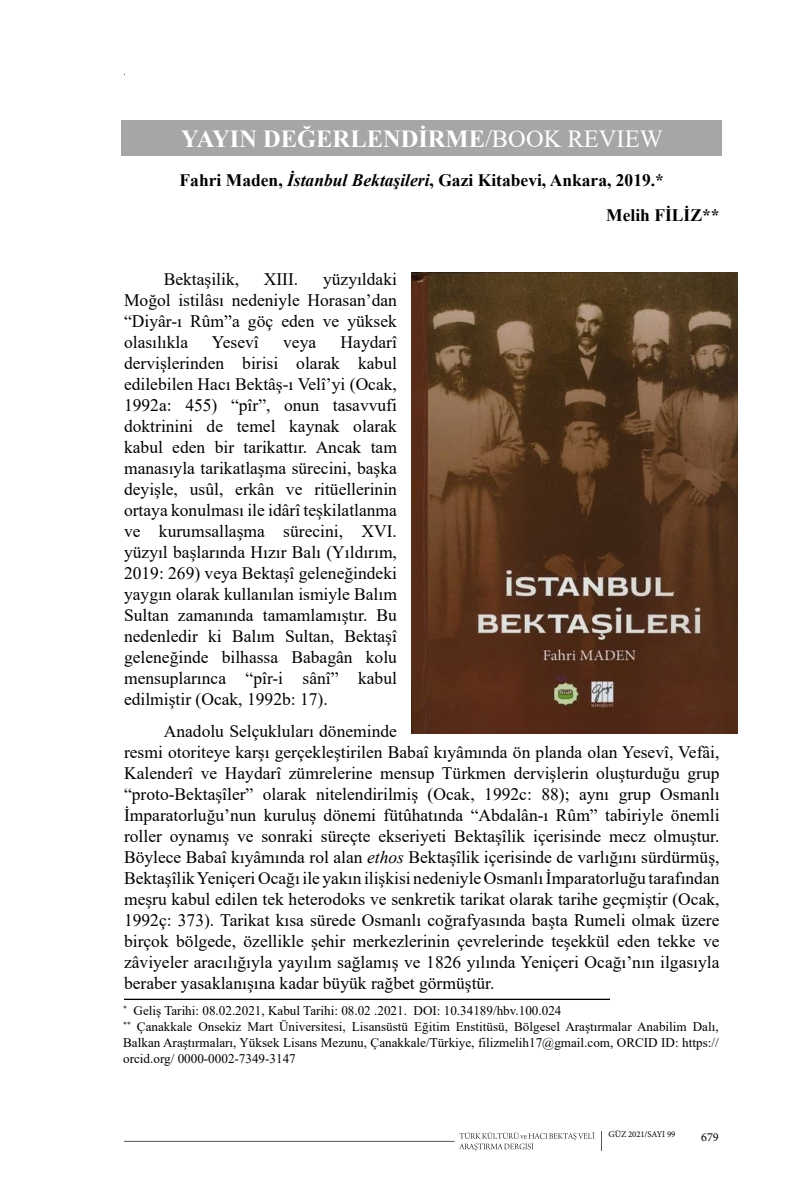
<style>
.page{position:relative;width:794px;height:1191px;background:#fff}
.page>*{position:absolute;margin:0;border:0;box-sizing:border-box;transform-origin:0 0}
.t1{font:700 24.5px "Times New Roman";color:#fff}
.t2{font:17.5px/21px "Times New Roman";color:#000;text-align:justify}
.t3{font:700 17.5px/35px "Times New Roman";color:#000}
.t4{font:13.12px/15.8px "Times New Roman";color:#000}
.t5{font:12.25px "Minion Pro";color:#000}
.t6{font:8.75px "Minion Pro";letter-spacing:-.01em;color:#000}
.s1{font-weight:400}
.s2{font-style:italic}
</style>
<div class="page">
<hr style="left:124px;top:1141px;width:330px;height:1px;background:#575756">
<hr style="left:124px;top:74px;width:595px;height:1px;background:#575756">
<svg style="left:601px;top:1131px;width:1px;height:19px"></svg>
<svg style="left:459px;top:1132px;width:135px;height:18px"></svg>
<hr style="left:124px;top:998px;width:486px;height:2px;background:#000">
<img style="left:412px;top:273px;width:325px;height:460px">
<div style="left:125px;top:52px;width:593px;height:41px;background:#fff"></div>
<div style="left:121px;top:121px;width:601px;height:35px;background:#a7a6a6"></div>
<h1 class="t1" style="left:181px;top:121px;width:483px">YAYIN DEĞERLENDİRME<span class="s1">/BOOK REVIEW</span></h1>
<p class="t3" style="left:606px;top:162px;width:115px;text-indent:-426px">Fahri Maden, <span class="s2">İstanbul Bektaşileri</span>, Gazi Kitabevi, Ankara, 2019.*<br>Melih FİLİZ**</p>
<p class="t2" style="left:124px;top:268px;width:274px;text-indent:199px">yüzyıldaki Moğol istilâsı nedeniyle Horasan’dan “Diyâr-ı Rûm”a göç eden ve yüksek olasılıkla</p>
<p class="t2" style="left:164px;top:268px;width:77px">Bektaşilik,</p>
<p class="t2" style="left:264px;top:268px;width:36px">XIII.</p>
<p class="t2" style="left:124px;top:331px;width:274px;text-indent:216px">Haydarî dervişlerinden birisi olarak kabul edilebilen Hacı Bektâş-ı Velî’yi (Ocak, 1992a: 455) “pîr”, onun tasavvufi doktrinini de temel kaynak olarak kabul eden bir tarikattır. Ancak tam manasıyla tarikatlaşma sürecini, başka deyişle, usûl, erkân ve ritüellerinin ortaya konulması ile idârî teşkilatlanma ve kurumsallaşma sürecini, XVI. yüzyıl başlarında Hızır Balı (Yıldırım, 2019: 269) veya Bektaşî geleneğindeki yaygın olarak kullanılan ismiyle Balım Sultan zamanında tamamlamıştır. Bu nedenledir ki Balım Sultan, Bektaşî geleneğinde bilhassa Babagân kolu mensuplarınca “pîr-i sânî” kabul edilmiştir (Ocak, 1992b: 17).</p>
<p class="t2" style="left:124px;top:720px;width:597px;text-align:left;text-indent:40px">Anadolu Selçukluları döneminde<br>resmi otoriteye karşı gerçekleştirilen Babaî kıyâmında ön planda olan Yesevî, Vefâi, Kalenderî ve Haydarî zümrelerine mensup Türkmen dervişlerin oluşturduğu grup “proto-Bektaşîler” olarak nitelendirilmiş (Ocak, 1992c: 88); aynı grup Osmanlı İmparatorluğu’nun kuruluş dönemi fütûhatında “Abdalân-ı Rûm” tabiriyle önemli roller oynamış ve sonraki süreçte ekseriyeti Bektaşîlik içerisinde mecz olmuştur.<br>Böylece Babaî kıyâmında rol alan <span class="s2">ethos</span> Bektaşîlik içerisinde de varlığını sürdürmüş, Bektaşîlik Yeniçeri Ocağı ile yakın ilişkisi nedeniyle Osmanlı İmparatorluğu tarafından meşru kabul edilen tek heterodoks ve senkretik tarikat olarak tarihe geçmiştir (Ocak, 1992ç: 373). Tarikat kısa sürede Osmanlı coğrafyasında başta Rumeli olmak üzere birçok bölgede, özellikle şehir merkezlerinin çevrelerinde teşekkül eden tekke ve zâviyeler aracılığıyla yayılım sağlamış ve 1826 yılında Yeniçeri Ocağı’nın ilgasıyla beraber yasaklanışına kadar büyük rağbet görmüştür.</p>
<p class="t2" style="left:212px;top:331px;width:48px">Yesevî</p>
<p class="t2" style="left:283px;top:331px;width:35px">veya</p>
<p class="t4" style="left:123px;top:1002px;width:597px"><sup>*</sup> Geliş Tarihi: 08.02.2021, Kabul Tarihi: 08.02 .2021. DOI: 10.34189/hbv.100.024<br><sup>**</sup> Çanakkale Onsekiz Mart Üniversitesi, Lisansüstü Eğitim Enstitüsü, Bölgesel Araştırmalar Anabilim Dalı, Balkan Araştırmaları, Yüksek Lisans Mezunu, Çanakkale/Türkiye, filizmelih17@gmail.com, ORCID ID: https:// orcid.org/ 0000-0002-7349-3147</p>
<p class="t6" style="left:608px;top:1128px;width:68px">GÜZ 2021/SAYI 99</p>
<p class="t5" style="left:701px;top:1129px;width:19px">679</p>
</div>
